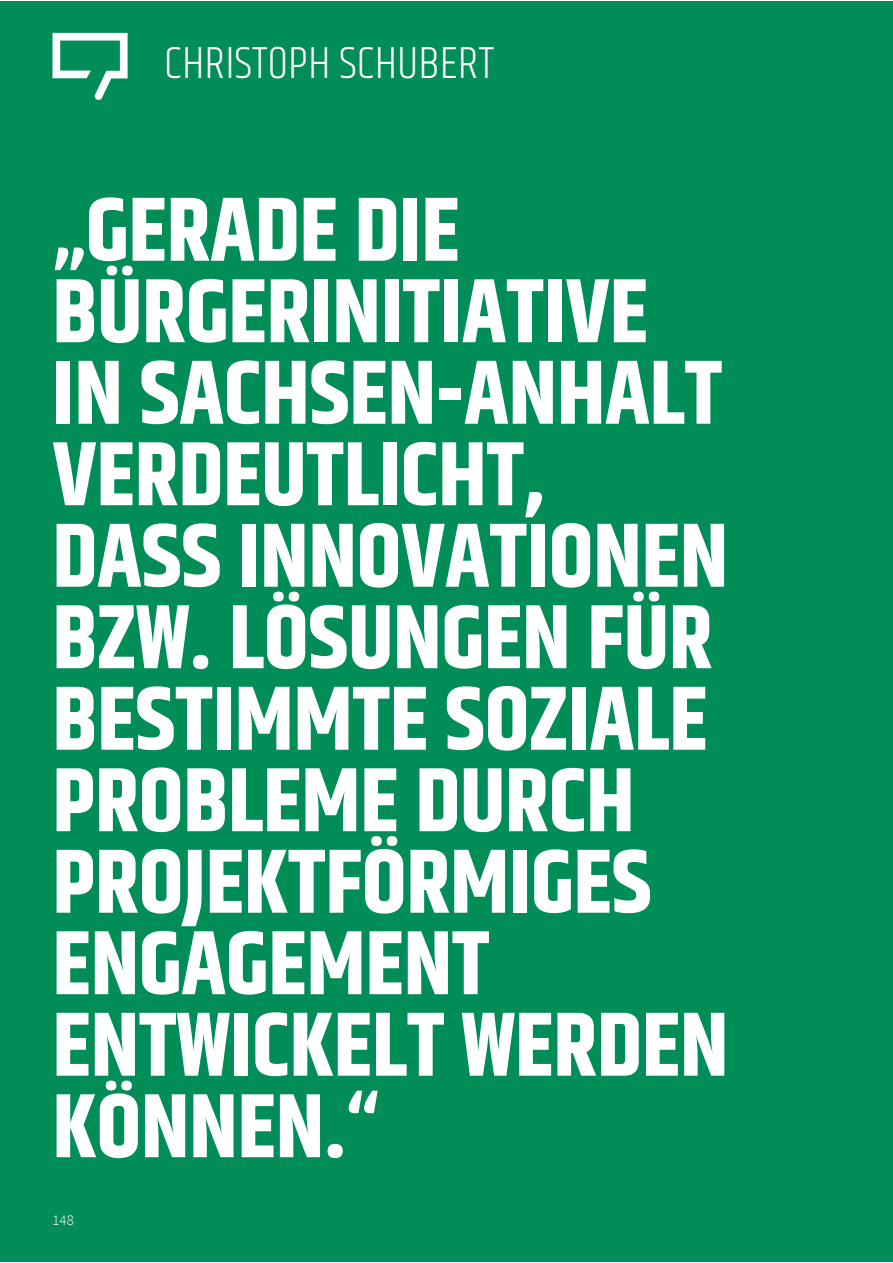
<style>
.page{position:relative;width:893px;height:1263px;background:#fff}
.page>*{position:absolute;margin:0;border:0;box-sizing:border-box;transform-origin:0 0}
.t1{font:700 90.75px/81.4px "Khand";color:#fff}
.t2{font:300 46.35px "Khand";color:#fff}
.t3{font:300 14.85px "Source Sans Pro";color:#fff}
</style>
<div class="page">
<div style="left:0;top:1px;width:893px;height:1260px;background:#008d58"></div>
<svg style="left:53px;top:33px;width:75px;height:67px"></svg>
<p class="t2" style="left:164px;top:30px;width:332px">CHRISTOPH SCHUBERT</p>
<p class="t1" style="left:53px;top:194px;width:677px">„GERADE DIE<br>BÜRGERINITIATIVE<br>IN SACHSEN-ANHALT<br>VERDEUTLICHT,<br>DASS INNOVATIONEN<br>BZW. LÖSUNGEN FÜR<br>BESTIMMTE SOZIALE<br>PROBLEME DURCH<br>PROJEKTFÖRMIGES<br>ENGAGEMENT<br>ENTWICKELT WERDEN<br>KÖNNEN.“</p>
<p class="t3" style="left:53px;top:1211px;width:23px">148</p>
</div>
